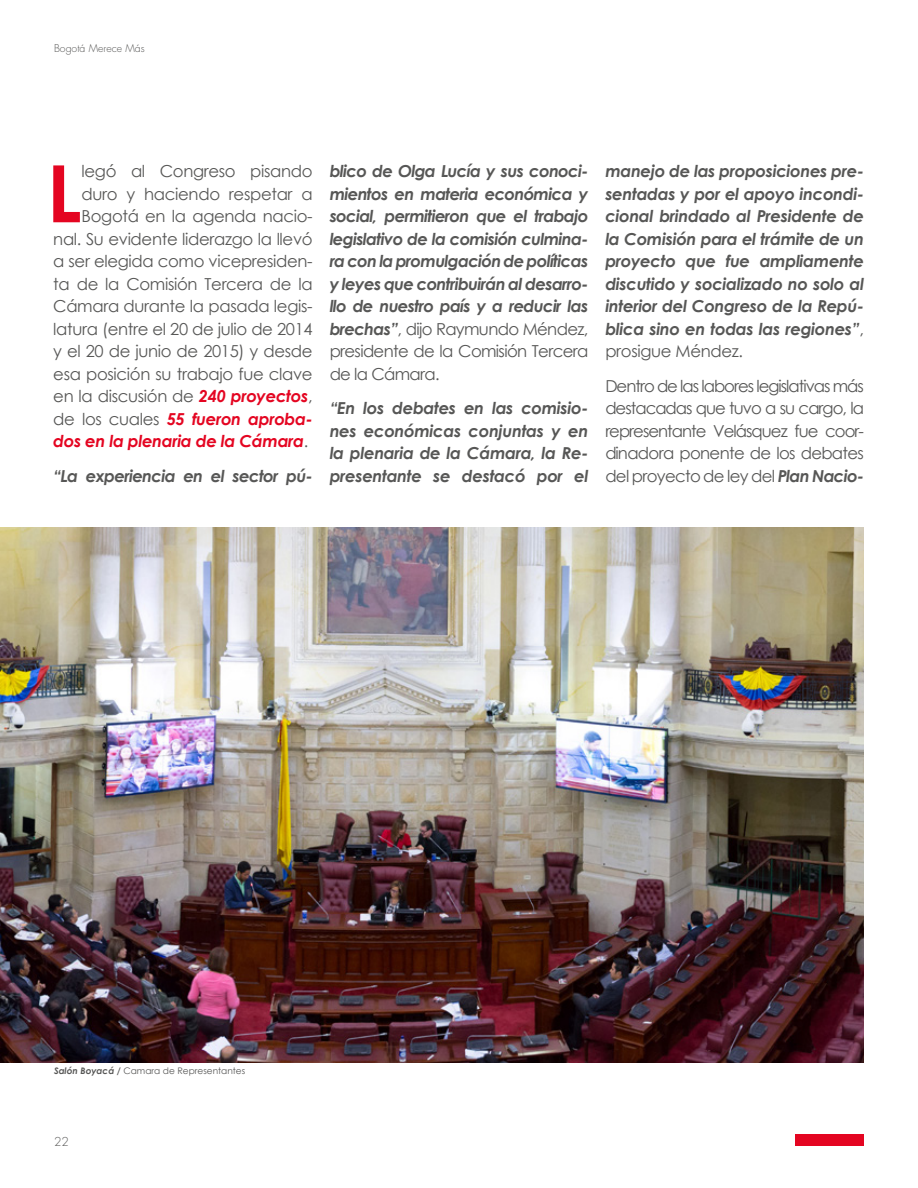
<style>
.page{position:relative;width:918px;height:1188px;background:#fff}
.page>*{position:absolute;margin:0;border:0;box-sizing:border-box;transform-origin:0 0}
.t1{font:700 79.2px "Century Gothic";color:#e40521}
.t2{font:italic 700 16.5px/22.5px "Century Gothic";letter-spacing:-.02em;color:#575756;text-align:justify}
.t3{font:16.5px/22.5px "Century Gothic";letter-spacing:-.02em;color:#575756;text-align:right}
.t4{font:italic 700 16.5px "Century Gothic";letter-spacing:-.04em;color:#575756}
.t5{font:300 12px "Futura Std";color:#575756}
.t6{font:300 10.5px "Futura Std";color:#575756}
.t7{font:9px "Century Gothic";color:#575756}
.s1{font-weight:700;font-style:italic;color:#e40521}
.s2{font-weight:400;font-style:normal}
.s3{font-weight:700;font-style:italic}
</style>
<div class="page">
<div style="left:795px;top:1134px;width:69px;height:12px;background:#e40521"></div>
<img style="left:0;top:527px;width:864px;height:535px">
<p class="t6" style="left:54px;top:42px;width:92px">Bogotá Merece Más</p>
<p class="t3" style="left:53px;top:160px;width:261px">legó al Congreso pisando duro y haciendo respetar a<br>Bogotá en la agenda nacio&shy;nal. Su evidente liderazgo la llevó a ser elegida como vicepresiden&shy;ta de la Comisión Tercera de la<br>Cámara durante la pasada legis&shy;latura (entre el 20 de julio de 2014 y el 20 de junio de 2015) y desde esa posición su trabajo fue clave en la discusión de <span class="s1">240 proyectos</span>, de los cuales <span class="s1">55 fueron aproba&shy;dos en la plenaria de la Cámara</span>.</p>
<p class="t4" style="left:53px;top:463px;width:261px">“La experiencia en el sector pú-</p>
<h1 class="t1" style="left:47px;top:133px;width:36px">L</h1>
<p class="t2" style="left:330px;top:159px;width:260px">blico de Olga Lucía y sus conoci&shy;mientos en materia económica y social, permitieron que el trabajo legislativo de la comisión culmina&shy;ra con la promulgación de políticas y leyes que contribuirán al desarro&shy;llo de nuestro país y a reducir las brechas”<span class="s2">, dijo Raymundo Méndez, presidente de la Comisión Tercera de la Cámara.</span></p>
<p class="t2" style="left:330px;top:396px;width:260px">“En los debates en las comisio&shy;nes económicas conjuntas y en la plenaria de la Cámara, la Re&shy;presentante se destacó por el</p>
<p class="t2" style="left:605px;top:159px;width:260px">manejo de las proposiciones pre&shy;sentadas y por el apoyo incondi&shy;cional brindado al Presidente de la Comisión para el trámite de un proyecto que fue ampliamente discutido y socializado no solo al interior del Congreso de la Repú&shy;blica sino en todas las regiones”<span class="s2">, prosigue Méndez.</span></p>
<p class="t3" style="left:605px;top:374px;width:260px;text-align:justify">Dentro de las labores legislativas más destacadas que tuvo a su cargo, la representante Velásquez fue coor&shy;dinadora ponente de los debates del proyecto de ley del <span class="s3">Plan Nacio-</span></p>
<p class="t7" style="left:54px;top:1065px;width:193px"><span class="s3">Salón Boyacá /</span> Camara de Representantes</p>
<p class="t5" style="left:54px;top:1134px;width:16px">22</p>
</div>
